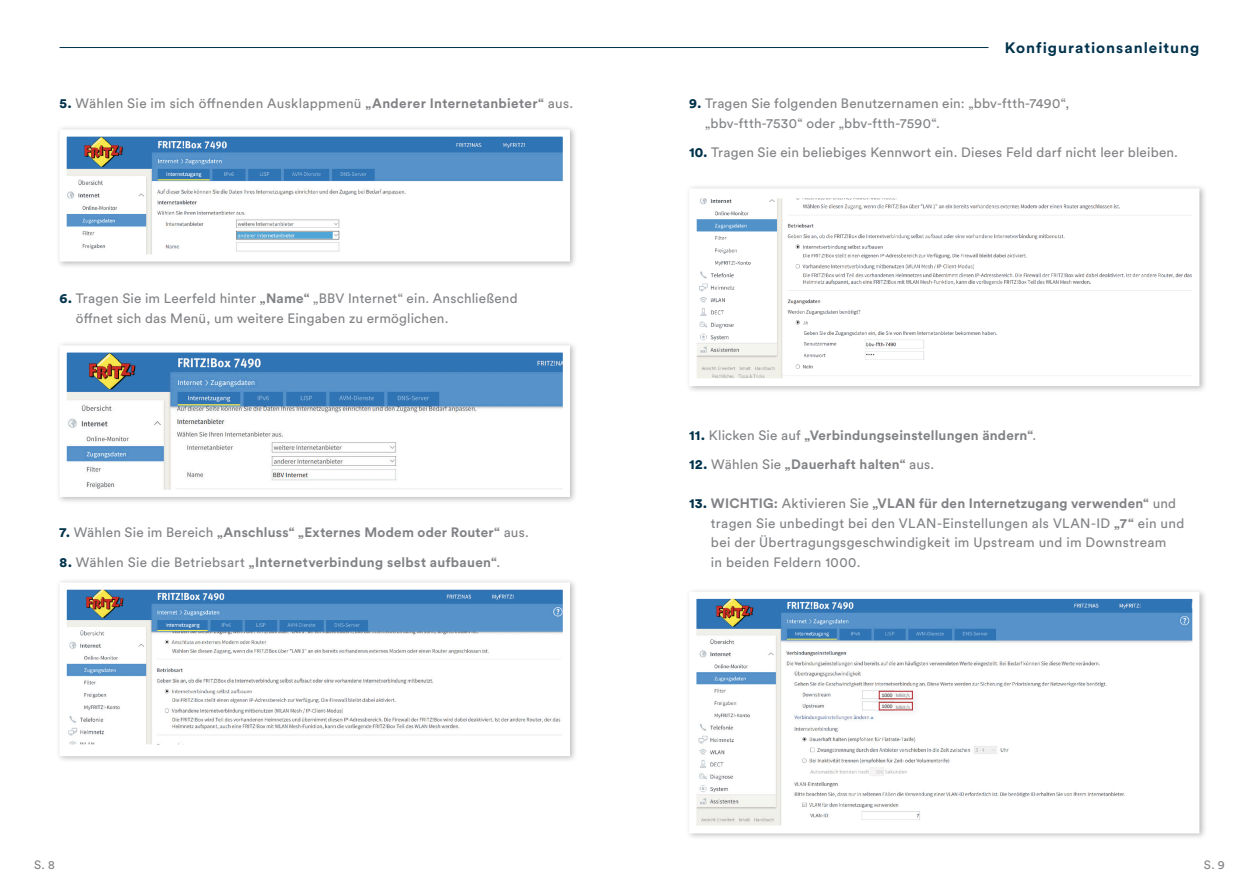
<style>
.page{position:relative;width:1259px;height:893px;background:#fff}
.page>*{position:absolute;margin:0;border:0;box-sizing:border-box;transform-origin:0 0}
.t1{font:700 15px "Circular Std";letter-spacing:.06em;color:#00324c}
.t2{font:13.5px/19.5px "Circular Std";letter-spacing:.02em;color:#808285}
.t3{font:700 13.5px "Circular Std";letter-spacing:.02em;color:#808285}
.t4{font:12px "Circular Std";color:#808285}
.t5{font:5.25px/10.8px "Calibri";color:#231f20}
.t6{font:5.25px "Calibri";color:#808285}
.s1{font-weight:900;color:#00324c}
.s2{font-weight:700}
.s3{font-weight:400}
.s4{color:#808285}
</style>
<div class="page">
<hr style="left:60px;top:47px;width:928px;height:1px;background:#00324c">
<div style="left:56px;top:578px;width:522px;height:185px;background:#231f20;opacity:.3"></div>
<svg style="left:56px;top:579px;width:517px;height:181px"></svg>
<div style="left:685px;top:184px;width:522px;height:209px;background:#f2f2f2"></div>
<svg style="left:685px;top:185px;width:518px;height:205px"></svg>
<div style="left:56px;top:125px;width:522px;height:144px;background:#f4f4f4"></div>
<svg style="left:61px;top:130px;width:512px;height:135px"></svg>
<div style="left:56px;top:341px;width:522px;height:163px;background:#f3f3f3"></div>
<svg style="left:56px;top:342px;width:517px;height:158px"></svg>
<div style="left:685px;top:588px;width:522px;height:253px;background:#231f20;opacity:.3"></div>
<svg style="left:685px;top:588px;width:518px;height:249px"></svg>
<div style="left:895px;top:690px;width:29px;height:25px;background:#fff"></div>
<div style="left:875px;top:687px;width:45px;height:19px;background:#fcfcfc"></div>
<div style="left:875px;top:698px;width:45px;height:19px;background:#fafafa"></div>
<svg style="left:878px;top:690px;width:35px;height:21px"></svg>
<p class="t2" style="left:60px;top:94px;width:515px"><span class="s1">5.</span> Wählen Sie im sich öffnenden Ausklappmenü <span class="s2">„Anderer Internetanbieter“</span> aus.</p>
<p class="t2" style="left:76px;top:289px;width:443px;text-indent:-16px"><span class="s1">6.</span> Tragen Sie im Leerfeld hinter <span class="s2">„Name“</span> „BBV Internet“ ein. Anschließend öffnet sich das Menü, um weitere Eingaben zu ermöglichen.</p>
<p class="t3" style="left:60px;top:524px;width:471px"><span class="s1">7.</span> <span class="s3">Wählen Sie im Bereich</span> „Anschluss“ „Externes Modem oder Router“ <span class="s3">aus.</span></p>
<p class="t3" style="left:60px;top:553px;width:442px"><span class="s1">8.</span> <span class="s3">Wählen Sie die Betriebsart</span> „Internetverbindung selbst aufbauen“<span class="s3">.</span></p>
<p class="t1" style="left:1005px;top:38px;width:196px">Konfigurationsanleitung</p>
<p class="t2" style="left:705px;top:94px;width:366px;text-indent:-16px"><span class="s1">9.</span> Tragen Sie folgenden Benutzernamen ein: „bbv-ftth-7490“, „bbv-ftth-7530“ oder „bbv-ftth-7590“.</p>
<p class="t2" style="left:689px;top:142px;width:490px"><span class="s1">10.</span> Tragen Sie ein beliebiges Kennwort ein. Dieses Feld darf nicht leer bleiben.</p>
<p class="t3" style="left:689px;top:426px;width:349px"><span class="s1">11.</span> <span class="s3">Klicken Sie auf</span> „Verbindungseinstellungen ändern“<span class="s3">.</span></p>
<p class="t3" style="left:689px;top:456px;width:247px"><span class="s1">12.</span> <span class="s3">Wählen Sie</span> „Dauerhaft halten“ <span class="s3">aus.</span></p>
<p class="t2" style="left:711px;top:493px;width:475px;text-indent:-22px"><span class="s1">13.</span> <span class="s2">WICHTIG:</span> Aktivieren Sie <span class="s2">„VLAN für den Internetzugang verwenden“</span> und tragen Sie unbedingt bei den VLAN-Einstellungen als VLAN-ID <span class="s2">„7“</span> ein und bei der Übertragungsgeschwindigkeit im Upstream und im Downstream<br>in beiden Feldern 1000.</p>
<p class="t5" style="left:882px;top:690px;width:30px">1000 <span class="s4">MBit/s<br></span>1000</p>
<p class="t6" style="left:895px;top:704px;width:16px">MBit/s</p>
<p class="t4" style="left:34px;top:857px;width:22px">S. 8</p>
<p class="t4" style="left:1204px;top:857px;width:22px">S. 9</p>
</div>
